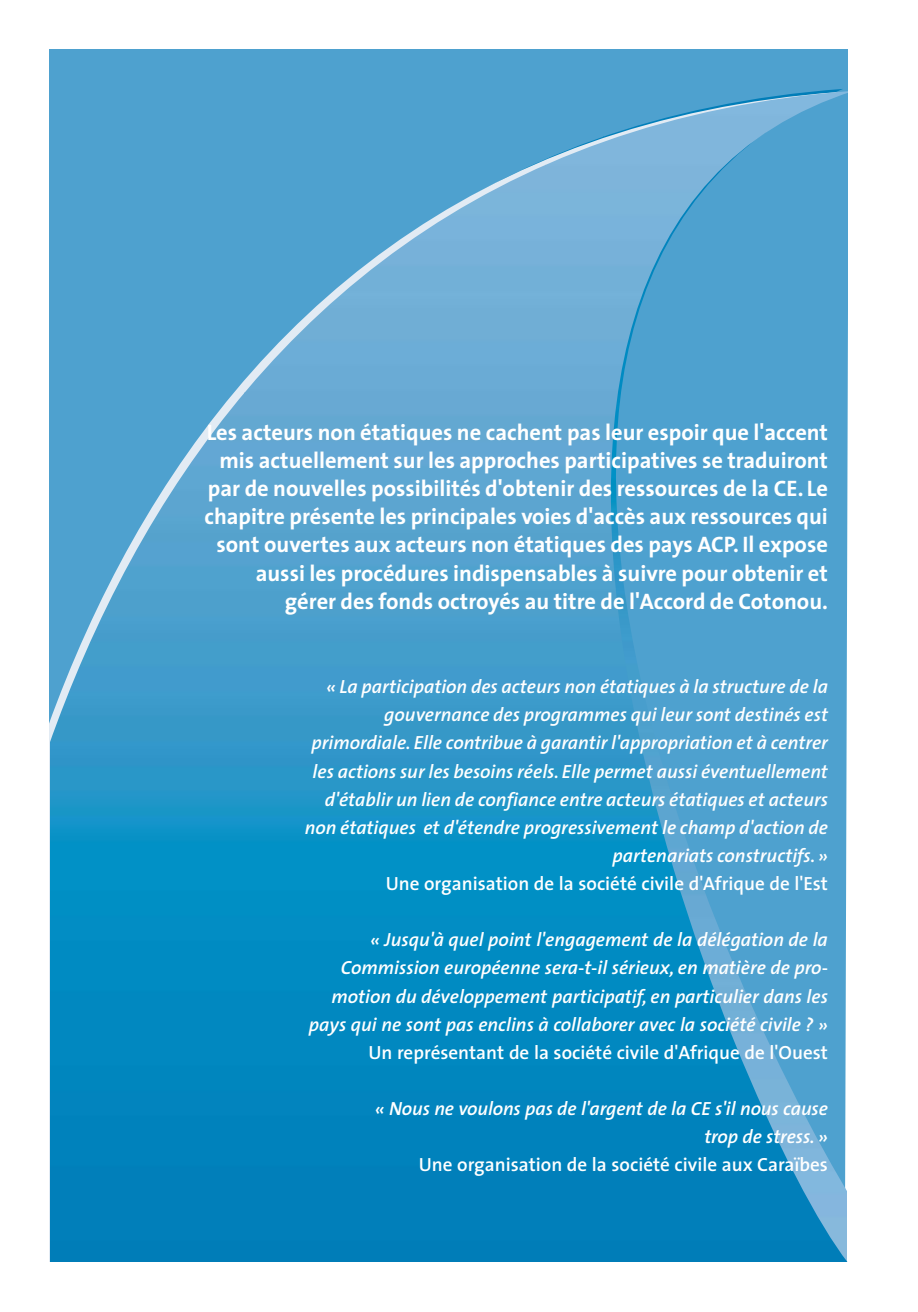
<style>
.page{position:relative;width:918px;height:1312px;background:#fff}
.page>*{position:absolute;margin:0;border:0;box-sizing:border-box;transform-origin:0 0}
.t1{font:700 22.5px/28.1px "The Sans";color:#fff;text-align:right}
.t2{font:italic 600 19.12px/28.1px "The Sans";color:#fff;text-align:right}
.t3{font:600 19.12px "The Sans";color:#fff}
</style>
<div class="page">
<div style="left:50px;top:50px;width:797px;height:41px;background:#4ea1cf"></div>
<img style="left:51px;top:91px;width:796px;height:1171px">
<p class="t1" style="left:204px;top:420px;width:625px">Les acteurs non étatiques ne cachent pas leur espoir que l'accent mis actuellement sur les approches participatives se traduiront par de nouvelles possibilités d'obtenir des ressources de la CE. Le chapitre présente les principales voies d'accès aux ressources qui sont ouvertes aux acteurs non étatiques des pays ACP. Il expose aussi les procédures indispensables à suivre pour obtenir et gérer des fonds octroyés au titre de l'Accord de Cotonou.</p>
<p class="t2" style="left:305px;top:674px;width:525px">« La participation des acteurs non étatiques à la structure de la gouvernance des programmes qui leur sont destinés est primordiale. Elle contribue à garantir l'appropriation et à centrer les actions sur les besoins réels. Elle permet aussi éventuellement d'établir un lien de confiance entre acteurs étatiques et acteurs non étatiques et d'étendre progressivement le champ d'action de partenariats constructifs. »</p>
<p class="t3" style="left:386px;top:876px;width:444px">Une organisation de la société civile d'Afrique de l'Est</p>
<p class="t2" style="left:309px;top:927px;width:521px">« Jusqu'à quel point l'engagement de la délégation de la Commission européenne sera-t-il sérieux, en matière de pro&shy;motion du développement participatif, en particulier dans les pays qui ne sont pas enclins à collaborer avec la société civile ? »</p>
<p class="t3" style="left:368px;top:1045px;width:461px">Un représentant de la société civile d'Afrique de l'Ouest</p>
<p class="t2" style="left:375px;top:1096px;width:455px">« Nous ne voulons pas de l'argent de la CE s'il nous cause trop de stress. »</p>
<p class="t3" style="left:419px;top:1158px;width:411px">Une organisation de la société civile aux Caraïbes</p>
</div>
